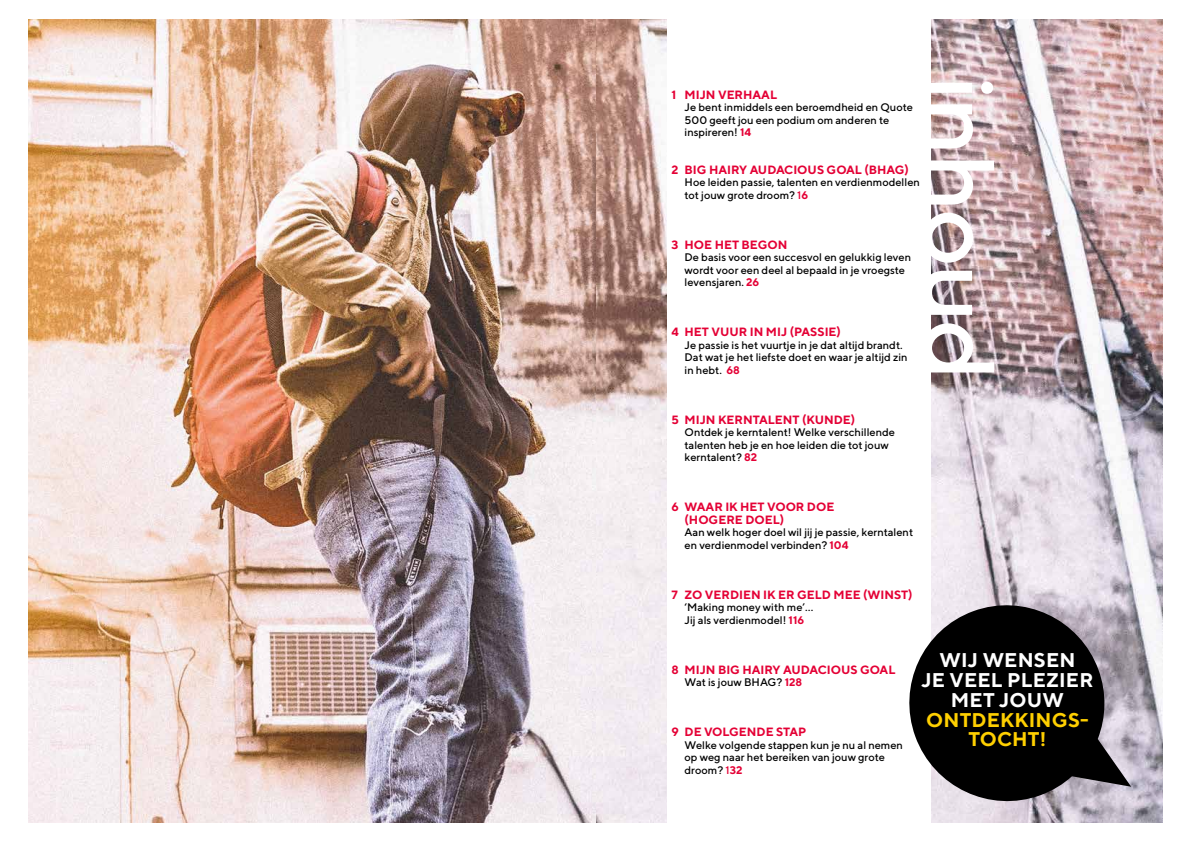
<style>
.page{position:relative;width:1191px;height:842px;background:#fff}
.page>*{position:absolute;margin:0;border:0;box-sizing:border-box;transform-origin:0 0}
.t1{font:500 100.2px "TT Norms";letter-spacing:-.03em;color:#fff}
.t2{font:700 19.9px/19.9px "TT Norms";letter-spacing:.01em;color:#fff;text-align:center}
.t3{font:700 19.9px/19.9px "TT Norms";letter-spacing:.01em;color:#fecf00;text-align:center}
.t4{font:700 12px/12.5px "TT Norms";color:#e40135}
.t5{font:500 11px/12.5px "TT Norms";color:#000}
.s1{font-weight:700;color:#e40135}
.s2{color:#e40135}
</style>
<div class="page">
<img style="left:595px;top:20px;width:567px;height:802px">
<img style="left:28px;top:20px;width:567px;height:802px">
<div style="left:666px;top:9px;width:264px;height:824px;background:#fff"></div>
<svg style="left:909px;top:593px;width:222px;height:221px;background:#4d4a4e"></svg>
<p class="t4" style="left:671px;top:88px;width:107px">1 MIJN VERHAAL</p>
<h1 class="t1" style="left:1021px;top:76px;width:307px;rotate:90deg">inhoud</h1>
<p class="t5" style="left:684px;top:101px;width:230px">Je bent inmiddels een beroemdheid en Quote<br>500 geeft jou een podium om anderen te inspireren! <span class="s1">14</span></p>
<p class="t4" style="left:671px;top:163px;width:239px">2 BIG HAIRY AUDACIOUS GOAL (BHAG)</p>
<p class="t5" style="left:684px;top:176px;width:237px">Hoe leiden passie, talenten en verdienmodellen tot jouw grote droom? <span class="s2">1</span><span class="s1">6</span></p>
<p class="t4" style="left:671px;top:238px;width:118px">3 HOE HET BEGON</p>
<p class="t5" style="left:684px;top:251px;width:228px">De basis voor een succesvol en gelukkig leven wordt voor een deel al bepaald in je vroegste levensjaren. <span class="s1">26</span></p>
<p class="t4" style="left:671px;top:325px;width:171px">4 HET VUUR IN MIJ (PASSIE)</p>
<p class="t5" style="left:684px;top:338px;width:224px">Je passie is het vuurtje in je dat altijd brandt.<br>Dat wat je het liefste doet en waar je altijd zin in hebt. <span class="s1">68</span></p>
<p class="t4" style="left:671px;top:413px;width:185px">5 MIJN KERNTALENT (KUNDE)</p>
<p class="t5" style="left:684px;top:426px;width:212px">Ontdek je kerntalent! Welke verschillende talenten heb je en hoe leiden die tot jouw kerntalent? <span class="s1">82</span></p>
<p class="t4" style="left:684px;top:500px;width:151px;text-indent:-13px">6 WAAR IK HET VOOR DOE (HOGERE DOEL)</p>
<p class="t5" style="left:684px;top:526px;width:230px">Aan welk hoger doel wil jij je passie, kerntalent en verdienmodel verbinden? <span class="s1">104</span></p>
<p class="t4" style="left:671px;top:588px;width:242px">7 ZO VERDIEN IK ER GELD MEE (WINST)</p>
<p class="t5" style="left:684px;top:601px;width:130px">‘Making money with me’…<br>Jij als verdienmodel! <span class="s1">116</span></p>
<p class="t4" style="left:671px;top:663px;width:225px">8 MIJN BIG HAIRY AUDACIOUS GOAL</p>
<p class="t5" style="left:684px;top:676px;width:119px">Wat is jouw BHAG? <span class="s1">128</span></p>
<p class="t4" style="left:671px;top:725px;width:136px">9 DE VOLGENDE STAP</p>
<p class="t5" style="left:684px;top:738px;width:220px">Welke volgende stappen kun je nu al nemen op weg naar het bereiken van jouw grote droom? <span class="s2">1</span><span class="s1">32</span></p>
<h2 class="t2" style="left:921px;top:649px;width:173px">WIJ WENSEN<br>JE VEEL PLEZIER<br>MET JOUW</h2>
<h2 class="t3" style="left:926px;top:709px;width:164px">ONTDEKKINGS-<br>TOCHT!</h2>
</div>
